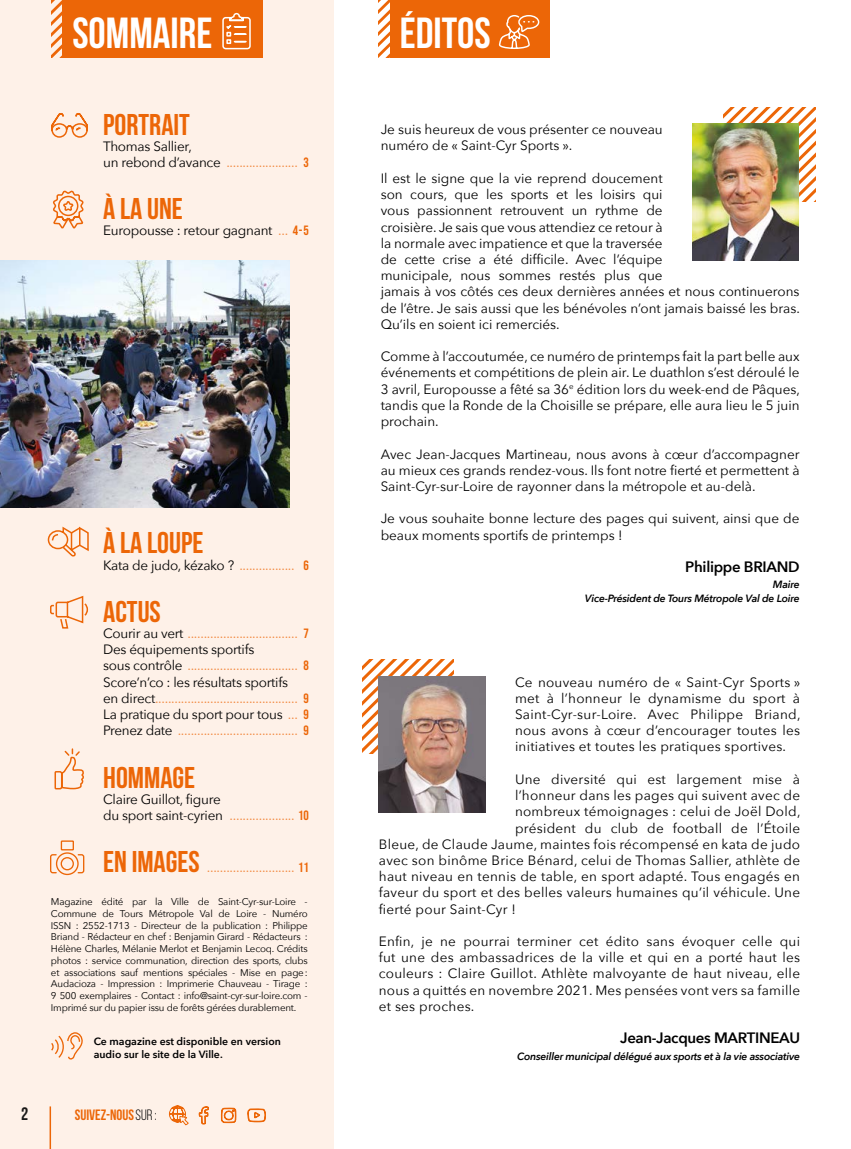
<style>
.page{position:relative;width:851px;height:1149px;background:#fff}
.page>*{position:absolute;margin:0;border:0;box-sizing:border-box;transform-origin:0 0}
.t1{font:700 43.5px "Bebas Neue";color:#fff}
.t2{font:700 30px "Bebas Neue";color:#ec6607}
.t3{font:700 18px "Bebas Neue";color:#000}
.t4{font:600 15px "Avenir Next";letter-spacing:-.02em;color:#000}
.t5{font:700 15px "Bebas Neue";color:#ec6607}
.t6{font:13.5px/16.2px "Avenir Next";color:#000;text-align:justify}
.t7{font:13.5px "Avenir Next";letter-spacing:.02em;color:#000}
.t8{font:13.5px/16.2px "Avenir Next";letter-spacing:-.02em;color:#f1873d}
.t9{font:13.5px/16.2px "Avenir Next";letter-spacing:-.02em;color:#000}
.t10{font:italic 600 10.5px/13.5px "Avenir Next";letter-spacing:-.02em;color:#000;text-align:right}
.t11{font:600 10.5px/12.6px "Avenir Next";color:#000}
.t12{font:9.75px/11.7px "Avenir Next";letter-spacing:-.02em;color:#000;text-align:justify}
.s1{color:#f1873d}
.s2{font-family:"Bebas Neue";color:#ec6607}
.s3{color:#000}
.s4{font-weight:400;color:#000}
</style>
<div class="page">
<div style="left:0;top:0;width:333px;height:1148px;background:#fef1e8"></div>
<div style="left:62px;top:0;width:201px;height:21px;background:#ec6607"></div>
<div style="left:62px;top:5px;width:201px;height:53px;background:#ec6607"></div>
<svg style="left:51px;top:0;width:11px;height:58px"></svg>
<svg style="left:222px;top:12px;width:29px;height:38px"></svg>
<div style="left:390px;top:0;width:159px;height:18px;background:#ec6607"></div>
<div style="left:390px;top:5px;width:159px;height:52px;background:#ec6607"></div>
<svg style="left:378px;top:0;width:12px;height:57px"></svg>
<svg style="left:498px;top:15px;width:42px;height:43px"></svg>
<hr style="left:50px;top:1106px;width:1px;height:42px;background:#ec6607">
<svg style="left:199px;top:1106px;width:10px;height:18px"></svg>
<svg style="left:221px;top:1107px;width:15px;height:15px"></svg>
<svg style="left:247px;top:1108px;width:19px;height:13px"></svg>
<svg style="left:169px;top:1105px;width:20px;height:19px"></svg>
<svg style="left:723px;top:107px;width:92px;height:94px"></svg>
<img style="left:692px;top:124px;width:106px;height:136px">
<img style="left:0;top:260px;width:289px;height:247px">
<svg style="left:50px;top:113px;width:39px;height:167px"></svg>
<svg style="left:362px;top:659px;width:91px;height:94px"></svg>
<img style="left:379px;top:675px;width:106px;height:137px">
<svg style="left:51px;top:1032px;width:32px;height:27px"></svg>
<svg style="left:50px;top:595px;width:39px;height:34px"></svg>
<svg style="left:50px;top:840px;width:35px;height:35px"></svg>
<svg style="left:47px;top:526px;width:42px;height:31px"></svg>
<svg style="left:54px;top:748px;width:30px;height:42px"></svg>
<h1 class="t1" style="left:72px;top:9px;width:141px">SOMMAIRE</h1>
<h1 class="t1" style="left:399px;top:9px;width:92px">ÉDITOS</h1>
<h2 class="t2" style="left:103px;top:108px;width:88px">PORTRAIT</h2>
<p class="t9" style="left:103px;top:137px;width:207px">Thomas Sallier,<br>un rebond d’avance <span class="s1">......................</span> <span class="s2">3</span></p>
<h2 class="t2" style="left:103px;top:192px;width:81px">À LA UNE</h2>
<p class="t9" style="left:103px;top:222px;width:207px">Europousse : retour gagnant <span class="s1">...</span> <span class="s2">4-5</span></p>
<h2 class="t2" style="left:103px;top:526px;width:102px">À LA LOUPE</h2>
<p class="t9" style="left:103px;top:556px;width:207px">Kata de judo, kézako ? <span class="s1">.................</span> <span class="s2">6</span></p>
<h2 class="t2" style="left:103px;top:595px;width:59px">ACTUS</h2>
<p class="t8" style="left:103px;top:624px;width:207px"><span class="s3">Courir au vert</span> .................................. <span class="s2">7<br></span><span class="s3">Des équipements sportifs<br>sous contrôle</span> .................................. <span class="s2">8<br></span><span class="s3">Score’n’co : les résultats sportifs<br>en direct</span>............................................ <span class="s2">9<br></span><span class="s3">La pratique du sport pour tous</span> ... <span class="s2">9<br></span><span class="s3">Prenez date</span> ..................................... <span class="s2">9</span></p>
<h2 class="t2" style="left:103px;top:760px;width:94px">HOMMAGE</h2>
<p class="t9" style="left:103px;top:790px;width:207px">Claire Guillot, figure<br>du sport saint-cyrien <span class="s1">....................</span> <span class="s2">10</span></p>
<h2 class="t2" style="left:103px;top:845px;width:98px">EN IMAGES</h2>
<p class="t8" style="left:207px;top:858px;width:103px">........................... <span class="s2">11</span></p>
<p class="t12" style="left:51px;top:895px;width:258px">Magazine édité par la Ville de Saint-Cyr-sur-Loire - Commune de Tours Métropole Val de Loire - Numéro ISSN : 2552-1713 - Directeur de la publication : Philippe Briand - Rédacteur en chef : Benjamin Girard - Rédacteurs :<br>Hélène Charles, Mélanie Merlot et Benjamin Lecoq. Crédits photos : service communation, direction des sports, clubs et associations sauf mentions spéciales - Mise en page:<br>Audacioza - Impression : Imprimerie Chauveau - Tirage :<br>9 500 exemplaires - Contact : info@saint-cyr-sur-loire.com - Imprimé sur du papier issu de forêts gérées durablement.</p>
<p class="t11" style="left:94px;top:1034px;width:189px">Ce magazine est disponible en version audio sur le site de la Ville.</p>
<h3 class="t3" style="left:21px;top:1103px;width:9px">2</h3>
<p class="t5" style="left:75px;top:1106px;width:83px">SUIVEZ-NOUS<span class="s4">SUR :</span></p>
<p class="t6" style="left:380px;top:121px;width:283px">Je suis heureux de vous présenter ce nouveau numéro de « Saint-Cyr Sports ».</p>
<p class="t6" style="left:380px;top:169px;width:421px;text-align:left">Il est le signe que la vie reprend doucement<br>son cours, que les sports et les loisirs qui<br>vous passionnent retrouvent un rythme de<br>croisière. Je sais que vous attendiez ce retour à<br>la normale avec impatience et que la traversée<br>de cette crise a été difficile. Avec l’équipe<br>municipale, nous sommes restés plus que<br>jamais à vos côtés ces deux dernières années et nous continuerons de l’être. Je sais aussi que les bénévoles n’ont jamais baissé les bras.<br>Qu’ils en soient ici remerciés.</p>
<p class="t6" style="left:380px;top:348px;width:421px">Comme à l’accoutumée, ce numéro de printemps fait la part belle aux événements et compétitions de plein air. Le duathlon s’est déroulé le 3 avril, Europousse a fêté sa 36<sup>e</sup> édition lors du week-end de Pâques, tandis que la Ronde de la Choisille se prépare, elle aura lieu le 5 juin prochain.</p>
<p class="t6" style="left:380px;top:445px;width:420px">Avec Jean-Jacques Martineau, nous avons à cœur d’accompagner au mieux ces grands rendez-vous. Ils font notre fierté et permettent à Saint-Cyr-sur-Loire de rayonner dans la métropole et au-delà.</p>
<p class="t6" style="left:380px;top:510px;width:420px">Je vous souhaite bonne lecture des pages qui suivent, ainsi que de beaux moments sportifs de printemps !</p>
<p class="t4" style="left:685px;top:553px;width:116px">Philippe BRIAND</p>
<p class="t10" style="left:585px;top:577px;width:216px">Maire<br>Vice-Président de Tours Métropole Val de Loire</p>
<p class="t6" style="left:515px;top:673px;width:287px">Ce nouveau numéro de « Saint-Cyr Sports » met à l’honneur le dynamisme du sport à Saint-Cyr-sur-Loire. Avec Philippe Briand, nous avons à cœur d’encourager toutes les initiatives et toutes les pratiques sportives.</p>
<p class="t7" style="left:515px;top:767px;width:286px">Une diversité qui est largement mise à</p>
<p class="t7" style="left:515px;top:783px;width:286px">l’honneur dans les pages qui suivent avec de</p>
<p class="t7" style="left:515px;top:800px;width:287px">nombreux témoignages : celui de Joël Dold,</p>
<p class="t7" style="left:515px;top:816px;width:286px">président du club de football de l’Étoile</p>
<p class="t7" style="left:379px;top:832px;width:422px">Bleue, de Claude Jaume, maintes fois récompensé en kata de judo</p>
<p class="t7" style="left:379px;top:848px;width:422px">avec son binôme Brice Bénard, celui de Thomas Sallier, athlète de</p>
<p class="t7" style="left:379px;top:864px;width:422px">haut niveau en tennis de table, en sport adapté. Tous engagés en</p>
<p class="t7" style="left:379px;top:881px;width:422px">faveur du sport et des belles valeurs humaines qu’il véhicule. Une</p>
<p class="t7" style="left:379px;top:897px;width:139px">fierté pour Saint-Cyr !</p>
<p class="t6" style="left:379px;top:932px;width:422px">Enfin, je ne pourrai terminer cet édito sans évoquer celle qui fut une des ambassadrices de la ville et qui en a porté haut les couleurs : Claire Guillot. Athlète malvoyante de haut niveau, elle nous a quittés en novembre 2021. Mes pensées vont vers sa famille et ses proches.</p>
<p class="t4" style="left:620px;top:1024px;width:181px">Jean-Jacques MARTINEAU</p>
<p class="t10" style="left:517px;top:1048px;width:284px">Conseiller municipal délégué aux sports et à la vie associative</p>
</div>
